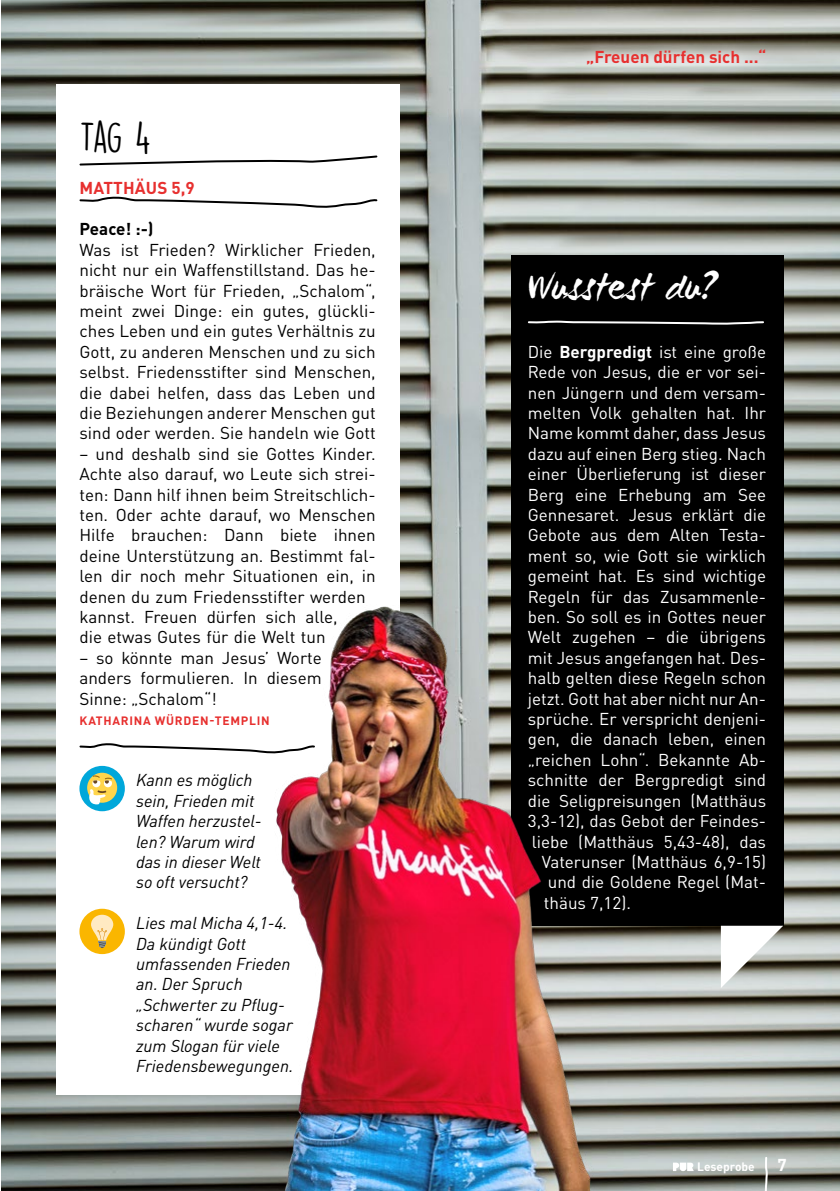
<style>
.page{position:relative;width:840px;height:1191px;background:#fff}
.page>*{position:absolute;margin:0;border:0;box-sizing:border-box;transform-origin:0 0}
.t1{font:40px "WC Mano Negra Bta";color:#fff}
.t2{font:39.6px "Lemon Yellow Sun";color:#000}
.t3{font:17px/20.4px "DINOT";color:#000;text-align:justify}
.t4{font:17px "DINOT";color:#fff}
.t5{font:italic 17px/20.4px "DINOT";color:#000}
.t6{font:700 17px "DINOT";color:#e7302f}
.t7{font:700 17px "DINOT";letter-spacing:-.005em;color:#000}
.t8{font:700 17px "DINOT";color:#fff}
.t9{font:700 12px "DINOT";letter-spacing:.06em;color:#e7302f}
.t10{font:700 12px "DINOT";color:#fff}
.s1{font-weight:700}
</style>
<div class="page">
<img style="left:1px;top:0;width:838px;height:1191px">
<div style="left:57px;top:84px;width:343px;height:1010px;background:#fff"></div>
<svg style="left:79px;top:155px;width:299px;height:11px"></svg>
<svg style="left:79px;top:196px;width:299px;height:12px"></svg>
<svg style="left:79px;top:743px;width:189px;height:11px"></svg>
<div style="left:79px;top:766px;width:46px;height:45px;background:#00a7da;border-radius:50%"></div>
<svg style="left:87px;top:772px;width:30px;height:30px"></svg>
<svg style="left:89px;top:775px;width:23px;height:29px"></svg>
<div style="left:79px;top:908px;width:46px;height:46px;background:#fab600;border-radius:50%"></div>
<svg style="left:91px;top:914px;width:22px;height:34px"></svg>
<div style="left:510px;top:256px;width:272px;height:669px;background:#000"></div>
<svg style="left:527px;top:320px;width:237px;height:5px"></svg>
<svg style="left:720px;top:925px;width:62px;height:63px"></svg>
<img style="left:268px;top:600px;width:329px;height:591px">
<svg style="left:762px;top:1155px;width:6px;height:36px"></svg>
<svg style="left:672px;top:1162px;width:21px;height:9px"></svg>
<svg style="left:572px;top:35px;width:207px;height:44px;background:#8f8f87"></svg>
<h2 class="t2" style="left:79px;top:112px;width:73px">Tag 4</h2>
<p class="t6" style="left:79px;top:177px;width:117px">MATTHÄUS 5,9</p>
<p class="t7" style="left:79px;top:218px;width:76px">Peace! :-)</p>
<p class="t3" style="left:79px;top:239px;width:298px">Was ist Frieden? Wirklicher Frieden, nicht nur ein Waffenstillstand. Das he&shy;bräische Wort für Frieden, „Schalom“, meint zwei Dinge: ein gutes, glückli&shy;ches Leben und ein gutes Verhältnis zu Gott, zu anderen Menschen und zu sich selbst. Friedensstifter sind Menschen, die dabei helfen, dass das Leben und die Beziehungen anderer Menschen gut sind oder werden. Sie handeln wie Gott</p>
<p class="t3" style="left:79px;top:443px;width:298px;text-align:left">– und deshalb sind sie Gottes Kinder.<br>Achte also darauf, wo Leute sich strei&shy;ten: Dann hilf ihnen beim Streitschlich&shy;ten. Oder achte darauf, wo Menschen Hilfe brauchen: Dann biete ihnen deine Unterstützung an. Bestimmt fal&shy;len dir noch mehr Situationen ein, in denen du zum Friedensstifter werden kannst. Freuen dürfen sich alle,<br>die etwas Gutes für die Welt tun</p>
<p class="t3" style="left:79px;top:647px;width:244px">– so könnte man Jesus’ Worte anders formulieren. In diesem Sinne: „Schalom“!</p>
<p class="t9" style="left:79px;top:713px;width:191px">KATHARINA WÜRDEN-TEMPLIN</p>
<p class="t5" style="left:136px;top:769px;width:127px">Kann es möglich sein, Frieden mit<br>Waffen herzustel&shy;len? Warum wird das in dieser Welt so oft versucht?</p>
<p class="t5" style="left:136px;top:912px;width:159px">Lies mal Micha 4,1-4.<br>Da kündigt Gott umfassenden Frieden an. Der Spruch „Schwerter zu Pflug&shy;scharen“ wurde sogar zum Slogan für viele<br>Friedensbewegungen.</p>
<p class="t6" style="left:586px;top:46px;width:181px">„Freuen dürfen sich ...“</p>
<h1 class="t1" style="left:527px;top:259px;width:193px">Wusstest du?</h1>
<p class="t4" style="left:527px;top:341px;width:239px">Die <span class="s1">Bergpredigt</span> ist eine große</p>
<p class="t4" style="left:527px;top:361px;width:240px">Rede von Jesus, die er vor sei-</p>
<p class="t4" style="left:527px;top:382px;width:239px">nen Jüngern und dem versam-</p>
<p class="t4" style="left:527px;top:402px;width:240px">melten Volk gehalten hat. Ihr</p>
<p class="t4" style="left:527px;top:422px;width:239px">Name kommt daher, dass Jesus</p>
<p class="t4" style="left:527px;top:443px;width:240px">dazu auf einen Berg stieg. Nach</p>
<p class="t4" style="left:527px;top:463px;width:240px">einer Überlieferung ist dieser</p>
<p class="t4" style="left:527px;top:484px;width:239px">Berg eine Erhebung am See</p>
<p class="t4" style="left:527px;top:504px;width:240px">Gennesaret. Jesus erklärt die</p>
<p class="t4" style="left:527px;top:524px;width:240px">Gebote aus dem Alten Testa-</p>
<p class="t4" style="left:527px;top:545px;width:240px">ment so, wie Gott sie wirklich</p>
<p class="t4" style="left:527px;top:565px;width:239px">gemeint hat. Es sind wichtige</p>
<p class="t4" style="left:527px;top:586px;width:239px">Regeln für das Zusammenle-</p>
<p class="t4" style="left:527px;top:606px;width:240px">ben. So soll es in Gottes neuer</p>
<p class="t4" style="left:527px;top:626px;width:239px">Welt zugehen – die übrigens</p>
<p class="t4" style="left:527px;top:647px;width:239px">mit Jesus angefangen hat. Des-</p>
<p class="t4" style="left:527px;top:667px;width:239px">halb gelten diese Regeln schon</p>
<p class="t4" style="left:527px;top:688px;width:239px">jetzt. Gott hat aber nicht nur An-</p>
<p class="t4" style="left:527px;top:708px;width:239px">sprüche. Er verspricht denjeni-</p>
<p class="t4" style="left:527px;top:728px;width:239px">gen, die danach leben, einen</p>
<p class="t4" style="left:527px;top:749px;width:239px">„reichen Lohn“. Bekannte Ab-</p>
<p class="t4" style="left:527px;top:769px;width:239px">schnitte der Bergpredigt sind</p>
<p class="t4" style="left:527px;top:790px;width:240px">die Seligpreisungen (Matthäus</p>
<p class="t4" style="left:527px;top:810px;width:240px">3,3-12), das Gebot der Feindes-</p>
<p class="t4" style="left:531px;top:830px;width:235px">liebe (Matthäus 5,43-48), das</p>
<p class="t4" style="left:541px;top:851px;width:226px">Vaterunser (Matthäus 6,9-15)</p>
<p class="t4" style="left:547px;top:871px;width:220px">und die Goldene Regel (Mat-</p>
<p class="t4" style="left:543px;top:892px;width:89px">thäus 7,12).</p>
<p class="t10" style="left:696px;top:1159px;width:59px">Leseprobe</p>
<p class="t8" style="left:777px;top:1153px;width:11px">7</p>
</div>
